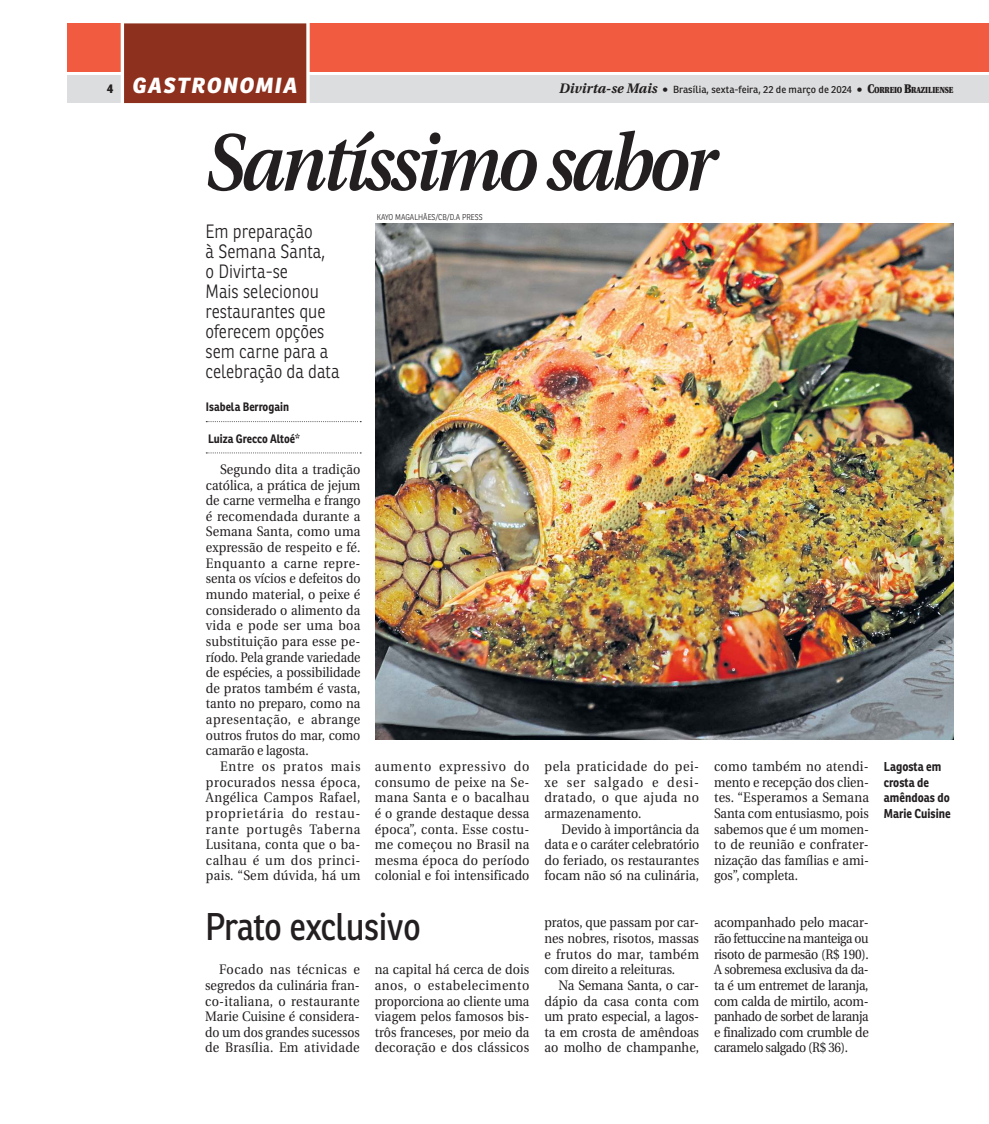
<style>
.page{position:relative;width:989px;height:1124px;background:#fff}
.page>*{position:absolute;margin:0;border:0;box-sizing:border-box;transform-origin:0 0}
.t1{font:italic 600 80px "Utopia";letter-spacing:-.05em;color:#231f20;scale:.9 1}
.t2{font:37.5px "Ronnia";letter-spacing:-.025em;color:#231f20;scale:.9 1}
.t3{font:italic 800 21.25px "Ronnia";letter-spacing:.075em;color:#fff}
.t4{font:300 18.75px/20px "Ronnia";color:#231f20;scale:.9 1}
.t5{font:13.75px/15.6px "Utopia";letter-spacing:.005em;color:#231f20;text-align:justify;scale:.92 1}
.t6{font:13.75px/15.6px "Utopia";letter-spacing:.005em;color:#231f20;text-align:justify;scale:.9 1}
.t7{font:13.75px/15.6px "Utopia";letter-spacing:.005em;color:#231f20;text-align:justify;scale:.91 1}
.t8{font:700 12.5px/15.6px "Ronnia";color:#231f20;scale:.9 1}
.t9{font:700 11.88px "Ronnia";color:#231f20;scale:.9 1}
.t10{font:10px "Ronnia";letter-spacing:.005em;color:#231f20}
.t11{font:300 8.12px "Ronnia";color:#231f20;scale:.9 1}
.s1{font-style:normal;font-size:12.5px;color:#231f20}
.s2{font-family:"Utopia";font-weight:700;font-style:italic;font-size:13.75px}
.s3{font-family:"Utopia";font-weight:900;font-size:12.5px}
.s4{font-family:"Utopia";font-weight:900;font-size:8.75px}
</style>
<div class="page">
<div style="left:68px;top:75px;width:920px;height:28px;background:#dcddde"></div>
<div style="left:68px;top:23px;width:920px;height:49px;background:#f15b40"></div>
<div style="left:121px;top:23px;width:189px;height:81px;background:linear-gradient(to bottom,#fff,#fff)"></div>
<div style="left:124px;top:23px;width:182px;height:80px;background:#8d301d"></div>
<img style="left:375px;top:224px;width:578px;height:515px">
<svg style="left:206px;top:421px;width:155px;height:1px"></svg>
<svg style="left:206px;top:452px;width:155px;height:1px"></svg>
<h3 class="t3" style="left:107px;top:77px;width:192px"><span class="s1">4</span> GASTRONOMIA</h3>
<p class="t10" style="left:559px;top:85px;width:396px"><span class="s2">Divirta-se Mais</span> <span class="s3">•</span> Brasília, sexta-feira, 22 de março de 2024 <span class="s3">• C</span><span class="s4">ORREIO</span> <span class="s3">B</span><span class="s4">RAZILIENSE</span></p>
<h1 class="t1" style="left:205px;top:115px;width:568px">Santíssimo sabor</h1>
<h3 class="t4" style="left:205px;top:222px;width:150px">Em preparação<br>à Semana Santa,<br>o Divirta-se<br>Mais selecionou restaurantes que oferecem opções sem carne para a celebração da data</h3>
<p class="t11" style="left:377px;top:213px;width:119px">KAYO MAGALHÃES/CB/D.A PRESS</p>
<p class="t9" style="left:206px;top:402px;width:94px">Isabela Berrogain</p>
<p class="t9" style="left:208px;top:433px;width:103px">Luiza Grecco Altoé*</p>
<p class="t5" style="left:206px;top:462px;width:170px;text-indent:14px">Segundo dita a tradição católica, a prática de jejum de carne vermelha e frango é recomendada durante a Semana Santa, como uma expressão de respeito e fé.<br>Enquanto a carne repre&shy;senta os vícios e defeitos do mundo material, o peixe é considerado o alimento da vida e pode ser uma boa substituição para esse pe&shy;ríodo. Pela grande variedade de espécies, a possibilidade de pratos também é vasta, tanto no preparo, como na apresentação, e abrange outros frutos do mar, como camarão e lagosta.</p>
<p class="t5" style="left:206px;top:759px;width:170px;text-indent:14px">Entre os pratos mais procurados nessa época, Angélica Campos Rafael, proprietária do restau&shy;rante portugês Taberna Lusitana, conta que o ba&shy;calhau é um dos princi&shy;pais. “Sem dúvida, há um</p>
<p class="t5" style="left:375px;top:759px;width:170px">aumento expressivo do consumo de peixe na Se&shy;mana Santa e o bacalhau é o grande destaque dessa época”, conta. Esse costu&shy;me começou no Brasil na mesma época do período colonial e foi intensificado</p>
<p class="t5" style="left:544px;top:759px;width:170px">pela praticidade do pei&shy;xe ser salgado e desi&shy;dratado, o que ajuda no armazenamento.</p>
<p class="t6" style="left:544px;top:822px;width:173px;text-indent:17px">Devido à importância da data e o caráter celebratório do feriado, os restaurantes focam não só na culinária,</p>
<h2 class="t2" style="left:205px;top:910px;width:241px">Prato exclusivo</h2>
<p class="t5" style="left:205px;top:962px;width:170px;text-indent:14px">Focado nas técnicas e segredos da culinária fran&shy;co-italiana, o restaurante Marie Cuisine é considera&shy;do um dos grandes sucessos de Brasília. Em atividade</p>
<p class="t7" style="left:375px;top:962px;width:171px">na capital há cerca de dois anos, o estabelecimento proporciona ao cliente uma viagem pelos famosos bis&shy;trôs franceses, por meio da decoração e dos clássicos</p>
<p class="t6" style="left:544px;top:915px;width:173px">pratos, que passam por car&shy;nes nobres, risotos, massas e frutos do mar, também com direito a releituras.</p>
<p class="t5" style="left:544px;top:978px;width:170px;text-indent:14px">Na Semana Santa, o car&shy;dápio da casa conta com um prato especial, a lagos&shy;ta em crosta de amêndoas ao molho de champanhe,</p>
<p class="t5" style="left:714px;top:759px;width:170px">como também no atendi&shy;mento e recepção dos clien&shy;tes. “Esperamos a Semana Santa com entusiasmo, pois sabemos que é um momen&shy;to de reunião e confrater&shy;nização das famílias e ami&shy;gos”, completa.</p>
<p class="t5" style="left:714px;top:915px;width:170px">acompanhado pelo macar&shy;rão fettuccine na manteiga ou risoto de parmesão (R$ 190).<br>A sobremesa exclusiva da da&shy;ta é um entremet de laranja, com calda de mirtilo, acom&shy;panhado de sorbet de laranja e finalizado com crumble de caramelo salgado (R$ 36).</p>
<p class="t8" style="left:884px;top:759px;width:76px">Lagosta em crosta de amêndoas do<br>Marie Cuisine</p>
</div>
